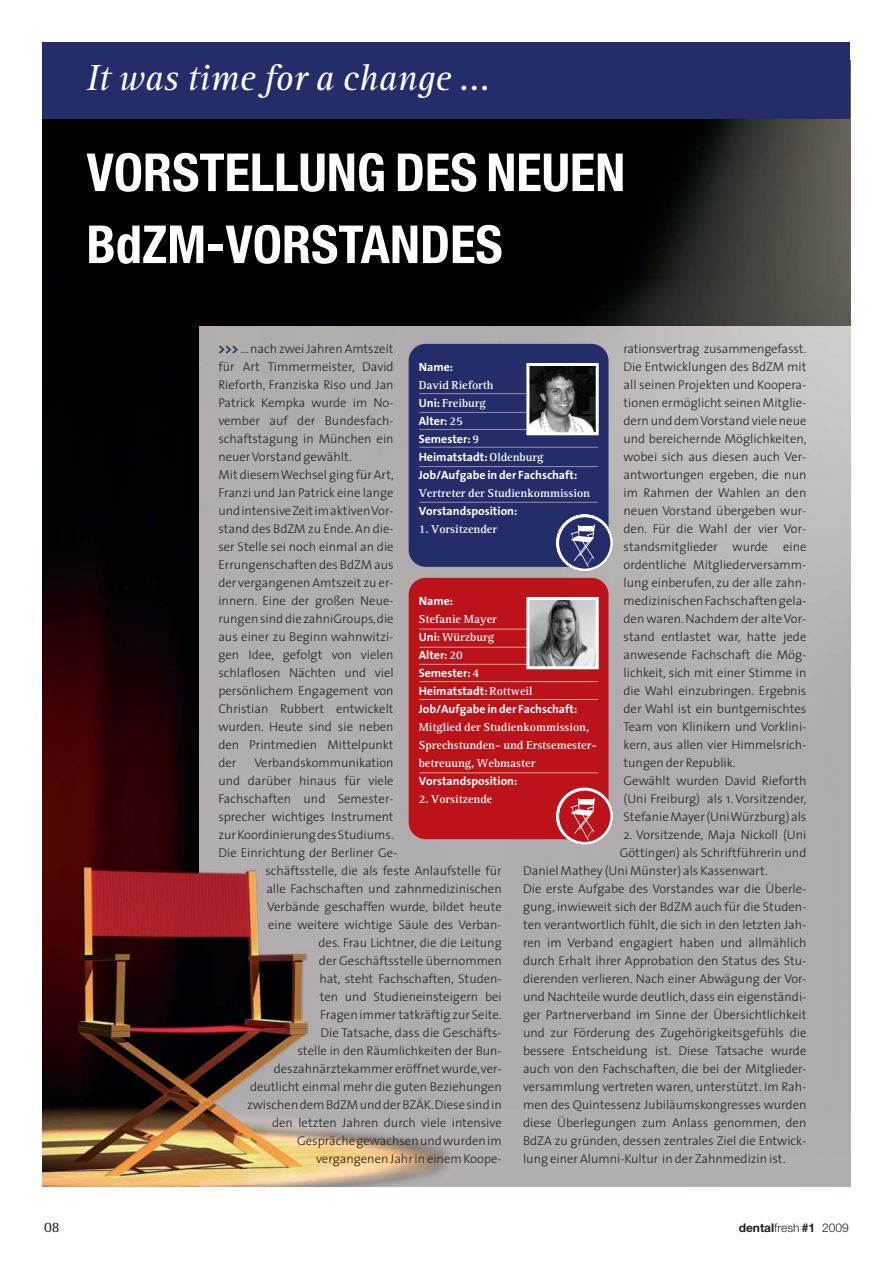
<style>
.page{position:relative;width:893px;height:1263px;background:#fff}
.page>*{position:absolute;margin:0;border:0;box-sizing:border-box;transform-origin:0 0}
.t1{font:700 condensed 52.5px/72px "Helvetica Neue";color:#fff}
.t2{font:italic 37.5px "Rotis Serif";color:#fff}
.t3{font:15px "Rotis Serif";color:#231f20}
.t4{font:300 12.75px/18px "The Sans";color:#231f20}
.t5{font:700 12px/18px "Rotis Serif";color:#fff}
.t6{font:700 12px/18px "The Sans";color:#fff}
.t7{font:300 12px "Helvetica Neue";color:#231f20}
.s1{font-weight:700;font-size:13.5px;color:#242d6a}
.s2{font-family:"The Sans"}
.s3{font-family:"Rotis Serif"}
.s4{font-weight:700}
</style>
<div class="page">
<img style="left:43px;top:119px;width:807px;height:1067px">
<img style="left:199px;top:326px;width:651px;height:860px">
<div style="left:409px;top:578px;width:199px;height:261px;background:#bc131a;border-radius:17px"></div>
<div style="left:409px;top:344px;width:199px;height:223px;background:#242d6a;border-radius:17px"></div>
<div style="left:43px;top:43px;width:807px;height:76px;background:#242d6a"></div>
<hr style="left:419px;top:629px;width:179px;height:1px;background:#e29b83">
<hr style="left:419px;top:393px;width:179px;height:1px;background:#928eaf">
<hr style="left:419px;top:647px;width:179px;height:1px;background:#e29b83">
<hr style="left:419px;top:412px;width:179px;height:1px;background:#928eaf">
<hr style="left:419px;top:664px;width:179px;height:1px;background:#e29b83">
<hr style="left:419px;top:429px;width:179px;height:1px;background:#928eaf">
<hr style="left:419px;top:681px;width:179px;height:1px;background:#e29b83">
<hr style="left:419px;top:447px;width:179px;height:1px;background:#928eaf">
<hr style="left:419px;top:699px;width:179px;height:1px;background:#e29b83">
<hr style="left:419px;top:466px;width:179px;height:1px;background:#928eaf">
<hr style="left:419px;top:502px;width:179px;height:1px;background:#928eaf">
<hr style="left:419px;top:772px;width:179px;height:1px;background:#e29b83">
<img style="left:530px;top:601px;width:65px;height:64px">
<div style="left:526px;top:597px;width:73px;height:72px;border:3px solid #fff"></div>
<img style="left:530px;top:367px;width:65px;height:64px">
<div style="left:526px;top:363px;width:73px;height:72px;border:3px solid #fff"></div>
<svg style="left:556px;top:514px;width:57px;height:57px"></svg>
<svg style="left:570px;top:524px;width:25px;height:43px"></svg>
<div style="left:556px;top:514px;width:57px;height:57px;border:3px solid #fff;border-radius:50%"></div>
<svg style="left:556px;top:787px;width:57px;height:58px"></svg>
<svg style="left:570px;top:798px;width:25px;height:42px"></svg>
<div style="left:556px;top:787px;width:57px;height:58px;border:3px solid #fff;border-radius:50%"></div>
<h2 class="t2" style="left:87px;top:64px;width:405px">It was time for a change ...</h2>
<h1 class="t1" style="left:87px;top:141px;width:540px">VORSTELLUNG DES NEUEN<br>BdZM-VORSTANDES</h1>
<p class="t4" style="left:623px;top:341px;width:184px">rationsvertrag zusammengefasst.<br>Die Entwicklungen des BdZM mit all seinen Projekten und Koopera&shy;tionen ermöglicht seinen Mitglie&shy;dern und dem Vorstand viele neue und bereichernde Möglichkeiten, wobei sich aus diesen auch Ver&shy;antwortungen ergeben, die nun im Rahmen der Wahlen an den neuen Vorstand übergeben wur&shy;den. Für die Wahl der vier Vor&shy;standsmitglieder wurde eine ordentliche Mitgliederversamm&shy;lung einberufen, zu der alle zahn&shy;medizinischen Fachschaften gela&shy;den waren. Nachdem der alte Vor&shy;stand entlastet war, hatte jede anwesende Fachschaft die Mög&shy;lichkeit, sich mit einer Stimme in die Wahl einzubringen. Ergebnis der Wahl ist ein buntgemischtes<br>Team von Klinikern und Vorklini&shy;kern, aus allen vier Himmelsrich&shy;tungen der Republik.<br>Gewählt wurden David Rieforth (Uni Freiburg) als 1. Vorsitzender,<br>Stefanie Mayer (Uni Würzburg) als</p>
<p class="t4" style="left:623px;top:827px;width:184px">2. Vorsitzende, Maja Nickoll (Uni</p>
<p class="t4" style="left:620px;top:845px;width:188px">Göttingen) als Schriftführerin und</p>
<p class="t4" style="left:523px;top:863px;width:246px">Daniel Mathey (Uni Münster) als Kassenwart.</p>
<p class="t4" style="left:523px;top:881px;width:285px">Die erste Aufgabe des Vorstandes war die Überle-</p>
<p class="t4" style="left:523px;top:899px;width:285px">gung, inwieweit sich der BdZM auch für die Studen-</p>
<p class="t4" style="left:523px;top:917px;width:285px">ten verantwortlich fühlt, die sich in den letzten Jah-</p>
<p class="t4" style="left:523px;top:935px;width:285px">ren im Verband engagiert haben und allmählich</p>
<p class="t4" style="left:523px;top:953px;width:285px">durch Erhalt ihrer Approbation den Status des Stu-</p>
<p class="t4" style="left:523px;top:971px;width:285px">dierenden verlieren. Nach einer Abwägung der Vor-</p>
<p class="t4" style="left:523px;top:989px;width:285px">und Nachteile wurde deutlich, dass ein eigenständi-</p>
<p class="t4" style="left:523px;top:1007px;width:285px">ger Partnerverband im Sinne der Übersichtlichkeit</p>
<p class="t4" style="left:523px;top:1025px;width:285px">und zur Förderung des Zugehörigkeitsgefühls die</p>
<p class="t4" style="left:523px;top:1043px;width:285px">bessere Entscheidung ist. Diese Tatsache wurde</p>
<p class="t4" style="left:523px;top:1061px;width:285px">auch von den Fachschaften, die bei der Mitglieder-</p>
<p class="t4" style="left:523px;top:1079px;width:285px">versammlung vertreten waren, unterstützt. Im Rah-</p>
<p class="t4" style="left:523px;top:1097px;width:285px">men des Quintessenz Jubiläumskongresses wurden</p>
<p class="t4" style="left:523px;top:1115px;width:285px">diese Überlegungen zum Anlass genommen, den</p>
<p class="t4" style="left:523px;top:1133px;width:285px">BdZA zu gründen, dessen zentrales Ziel die Entwick-</p>
<p class="t4" style="left:523px;top:1151px;width:264px">lung einer Alumni-Kultur in der Zahnmedizin ist.</p>
<p class="t4" style="left:218px;top:341px;width:177px"><span class="s1">&gt;&gt;&gt;</span> ... nach zwei Jahren Amtszeit für Art Timmermeister, David<br>Rieforth, Franziska Riso und Jan<br>Patrick Kempka wurde im No&shy;vember auf der Bundesfach&shy;schaftstagung in München ein neuer Vorstand gewählt.<br>Mit diesem Wechsel ging für Art,<br>Franzi und Jan Patrick eine lange und intensive Zeitim aktiven Vor&shy;stand des BdZM zu Ende. An die&shy;ser Stelle sei noch einmal an die<br>Errungenschaften des BdZM aus der vergangenen Amtszeit zu er&shy;innern. Eine der großen Neue&shy;rungen sind die zahniGroups,die aus einer zu Beginn wahnwitzi&shy;gen Idee, gefolgt von vielen schlaflosen Nächten und viel persönlichem Engagement von<br>Christian Rubbert entwickelt wurden. Heute sind sie neben den Printmedien Mittelpunkt der</p>
<p class="t6" style="left:419px;top:358px;width:36px">Name:</p>
<p class="t5" style="left:419px;top:377px;width:76px">David Rieforth<br><span class="s2">Uni:</span> Freiburg</p>
<p class="t6" style="left:419px;top:412px;width:160px">Alter: <span class="s3">25<br></span>Semester: <span class="s3">9<br></span>Heimatstadt: <span class="s3">Oldenburg<br></span>Job/Aufgabe in der Fachschaft:</p>
<p class="t5" style="left:419px;top:485px;width:173px">Vertreter der Studienkommission</p>
<p class="t6" style="left:419px;top:502px;width:100px">Vorstandsposition:</p>
<p class="t5" style="left:419px;top:521px;width:80px">1. Vorsitzender</p>
<p class="t6" style="left:419px;top:592px;width:36px">Name:</p>
<p class="t5" style="left:419px;top:611px;width:80px">Stefanie Mayer<br><span class="s2">Uni:</span> Würzburg</p>
<p class="t6" style="left:419px;top:646px;width:160px">Alter: <span class="s3">20<br></span>Semester: <span class="s3">4<br></span>Heimatstadt: <span class="s3">Rottweil<br></span>Job/Aufgabe in der Fachschaft:</p>
<p class="t5" style="left:419px;top:719px;width:180px">Mitglied der Studienkommission,<br>Sprechstunden- und Erstsemester&shy;betreuung, Webmaster</p>
<p class="t6" style="left:419px;top:772px;width:100px">Vorstandsposition:</p>
<p class="t5" style="left:419px;top:791px;width:75px">2. Vorsitzende</p>
<p class="t4" style="left:254px;top:755px;width:141px">Verbandskommunikation</p>
<p class="t4" style="left:218px;top:773px;width:177px">und darüber hinaus für viele</p>
<p class="t4" style="left:218px;top:791px;width:177px">Fachschaften und Semester-</p>
<p class="t4" style="left:218px;top:809px;width:177px">sprecher wichtiges Instrument</p>
<p class="t4" style="left:218px;top:827px;width:177px">zur Koordinierung des Studiums.</p>
<p class="t4" style="left:218px;top:845px;width:181px">Die Einrichtung der Berliner Ge-</p>
<p class="t4" style="left:265px;top:863px;width:238px">schäftsstelle, die als feste Anlaufstelle für</p>
<p class="t4" style="left:266px;top:881px;width:237px">alle Fachschaften und zahnmedizinischen</p>
<p class="t4" style="left:267px;top:899px;width:236px">Verbände geschaffen wurde, bildet heute</p>
<p class="t4" style="left:268px;top:917px;width:235px">eine weitere wichtige Säule des Verban-</p>
<p class="t4" style="left:318px;top:935px;width:185px">des. Frau Lichtner, die die Leitung</p>
<p class="t4" style="left:319px;top:953px;width:184px">der Geschäftsstelle übernommen</p>
<p class="t4" style="left:319px;top:971px;width:184px">hat, steht Fachschaften, Studen-</p>
<p class="t4" style="left:320px;top:989px;width:183px">ten und Studieneinsteigern bei</p>
<p class="t4" style="left:320px;top:1007px;width:183px">Fragen immer tatkräftig zur Seite.</p>
<p class="t4" style="left:320px;top:1025px;width:183px">Die Tatsache, dass die Geschäfts-</p>
<p class="t4" style="left:297px;top:1043px;width:206px">stelle in den Räumlichkeiten der Bun-</p>
<p class="t4" style="left:274px;top:1061px;width:230px">deszahnärztekammer eröffnet wurde,ver-</p>
<p class="t4" style="left:250px;top:1079px;width:253px">deutlicht einmal mehr die guten Beziehungen</p>
<p class="t4" style="left:247px;top:1097px;width:256px">zwischen dem BdZM und der BZÄK.Diese sind in</p>
<p class="t4" style="left:272px;top:1115px;width:231px">den letzten Jahren durch viele intensive</p>
<p class="t4" style="left:297px;top:1133px;width:206px">Gespräche gewachsen und wurden im</p>
<p class="t4" style="left:316px;top:1151px;width:187px">vergangenen Jahr in einem Koope-</p>
<p class="t3" style="left:44px;top:1222px;width:17px">08</p>
<p class="t7" style="left:739px;top:1224px;width:112px"><span class="s4">dental</span>fresh <span class="s4">#1</span> 2009</p>
</div>
